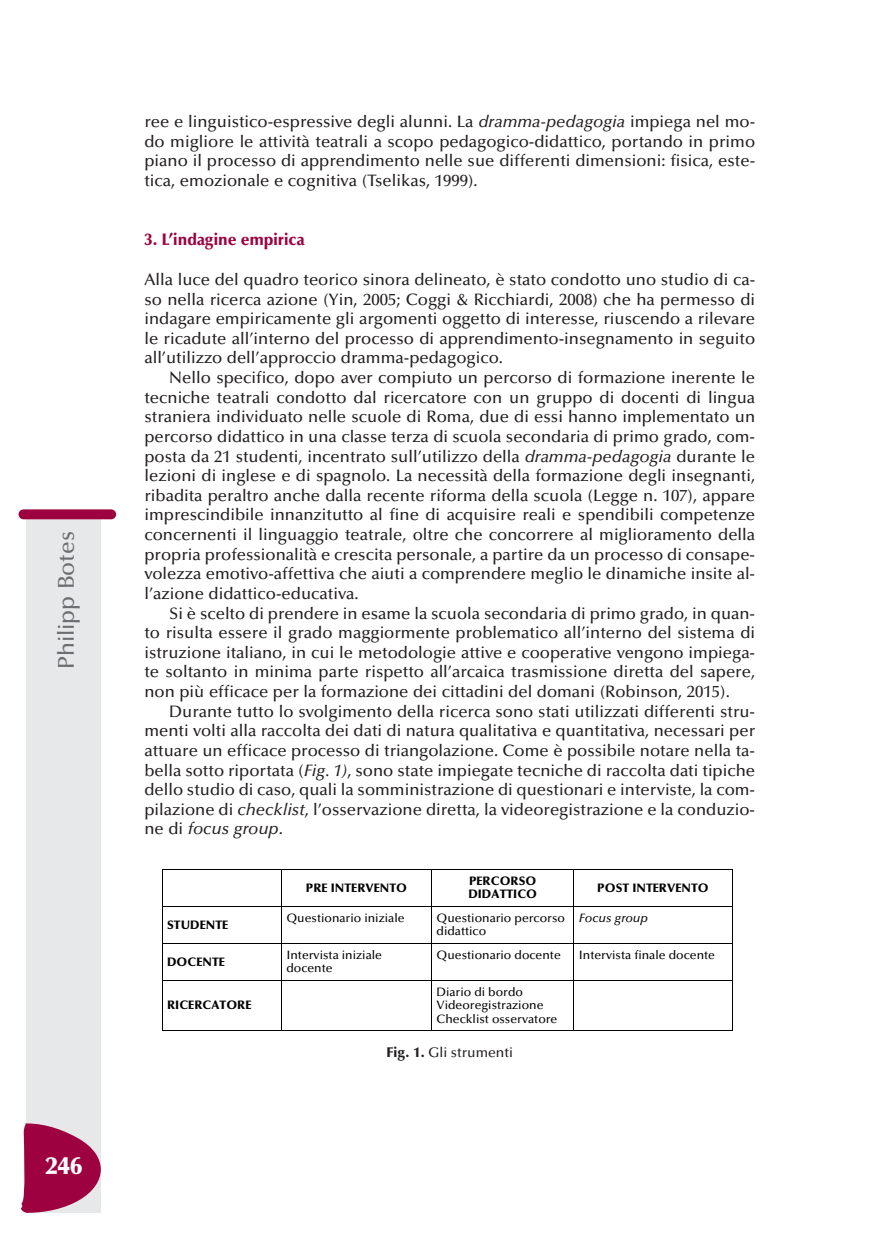
<style>
.page{position:relative;width:869px;height:1241px;background:#fff}
.page>*{position:absolute;margin:0;border:0;box-sizing:border-box;transform-origin:0 0}
.t1{font:900 24.5px "Optima";color:#fff}
.t2{font:500 22.75px "Optima";color:#6c6d70}
.t3{font:500 16.62px/19.6px "Optima";color:#231f20;text-align:justify}
.t4{font:900 16.62px "Optima";color:#9d0140;scale:.95 1}
.t5{font:500 14px "Optima";color:#231f20}
.t6{font:500 12.25px/13.3px "Optima";color:#000}
.t7{font:900 12.25px/13.3px "Optima";letter-spacing:.005em;color:#000}
.t8{font:italic 500 12.25px "Optima";color:#000}
.s1{font-style:italic}
.s2{font-weight:900}
</style>
<div class="page">
<hr style="left:162px;top:869px;width:119px;height:1px;background:#000">
<hr style="left:281px;top:869px;width:150px;height:1px;background:#000">
<hr style="left:432px;top:869px;width:141px;height:1px;background:#000">
<hr style="left:574px;top:869px;width:157px;height:1px;background:#000">
<hr style="left:162px;top:874px;width:1px;height:32px;background:#000">
<hr style="left:281px;top:874px;width:1px;height:32px;background:#000">
<hr style="left:431px;top:874px;width:1px;height:32px;background:#000">
<hr style="left:573px;top:874px;width:1px;height:32px;background:#000">
<hr style="left:731px;top:874px;width:1px;height:32px;background:#000">
<hr style="left:162px;top:906px;width:119px;height:1px;background:#000">
<hr style="left:281px;top:906px;width:150px;height:1px;background:#000">
<hr style="left:432px;top:906px;width:141px;height:1px;background:#000">
<hr style="left:574px;top:906px;width:157px;height:1px;background:#000">
<hr style="left:162px;top:911px;width:1px;height:32px;background:#000">
<hr style="left:281px;top:911px;width:1px;height:32px;background:#000">
<hr style="left:431px;top:911px;width:1px;height:32px;background:#000">
<hr style="left:573px;top:911px;width:1px;height:32px;background:#000">
<hr style="left:731px;top:911px;width:1px;height:32px;background:#000">
<hr style="left:162px;top:943px;width:119px;height:1px;background:#000">
<hr style="left:281px;top:943px;width:150px;height:1px;background:#000">
<hr style="left:432px;top:943px;width:141px;height:1px;background:#000">
<hr style="left:574px;top:943px;width:157px;height:1px;background:#000">
<hr style="left:162px;top:948px;width:1px;height:32px;background:#000">
<hr style="left:281px;top:948px;width:1px;height:32px;background:#000">
<hr style="left:431px;top:948px;width:1px;height:32px;background:#000">
<hr style="left:573px;top:948px;width:1px;height:32px;background:#000">
<hr style="left:731px;top:948px;width:1px;height:32px;background:#000">
<hr style="left:162px;top:980px;width:119px;height:1px;background:#000">
<hr style="left:281px;top:980px;width:150px;height:1px;background:#000">
<hr style="left:432px;top:980px;width:141px;height:1px;background:#000">
<hr style="left:574px;top:980px;width:157px;height:1px;background:#000">
<hr style="left:162px;top:985px;width:1px;height:45px;background:#000">
<hr style="left:162px;top:1030px;width:119px;height:1px;background:#000">
<hr style="left:281px;top:985px;width:1px;height:45px;background:#000">
<hr style="left:281px;top:1030px;width:150px;height:1px;background:#000">
<hr style="left:431px;top:985px;width:1px;height:45px;background:#000">
<hr style="left:432px;top:1030px;width:141px;height:1px;background:#000">
<hr style="left:573px;top:985px;width:1px;height:45px;background:#000">
<hr style="left:574px;top:1030px;width:157px;height:1px;background:#000">
<hr style="left:731px;top:985px;width:1px;height:45px;background:#000">
<div style="left:27px;top:517px;width:74px;height:695px;background:#e7e8e9"></div>
<div style="left:19px;top:509px;width:97px;height:10px;background:#9d0140;border-radius:5px"></div>
<svg style="left:21px;top:1122px;width:80px;height:90px"></svg>
<h2 class="t2" style="left:57px;top:669px;width:139px;rotate:-90deg">Philipp Botes</h2>
<h1 class="t1" style="left:45px;top:1155px;width:38px">246</h1>
<p class="t3" style="left:144px;top:113px;width:612px">ree e linguistico-espressive degli alunni. La <span class="s1">dramma-pedagogia</span> impiega nel mo&shy;do migliore le attività teatrali a scopo pedagogico-didattico, portando in primo piano il processo di apprendimento nelle sue differenti dimensioni: fisica, este&shy;tica, emozionale e cognitiva (Tselikas, 1999).</p>
<p class="t4" style="left:144px;top:233px;width:170px">3. L’indagine empirica</p>
<p class="t3" style="left:144px;top:271px;width:612px">Alla luce del quadro teorico sinora delineato, è stato condotto uno studio di ca&shy;so nella ricerca azione (Yin, 2005; Coggi &amp; Ricchiardi, 2008) che ha permesso di indagare empiricamente gli argomenti oggetto di interesse, riuscendo a rilevare le ricadute all’interno del processo di apprendimento-insegnamento in seguito all’utilizzo dell’approccio dramma-pedagogico.</p>
<p class="t3" style="left:144px;top:369px;width:612px;text-indent:25px">Nello specifico, dopo aver compiuto un percorso di formazione inerente le tecniche teatrali condotto dal ricercatore con un gruppo di docenti di lingua straniera individuato nelle scuole di Roma, due di essi hanno implementato un percorso didattico in una classe terza di scuola secondaria di primo grado, com&shy;posta da 21 studenti, incentrato sull’utilizzo della <span class="s1">dramma-pedagogia</span> durante le lezioni di inglese e di spagnolo. La necessità della formazione degli insegnanti, ribadita peraltro anche dalla recente riforma della scuola (Legge n. 107), appare imprescindibile innanzitutto al fine di acquisire reali e spendibili competenze concernenti il linguaggio teatrale, oltre che concorrere al miglioramento della propria professionalità e crescita personale, a partire da un processo di consape&shy;volezza emotivo-affettiva che aiuti a comprendere meglio le dinamiche insite al&shy;l’azione didattico-educativa.</p>
<p class="t3" style="left:144px;top:604px;width:612px;text-indent:25px">Si è scelto di prendere in esame la scuola secondaria di primo grado, in quan&shy;to risulta essere il grado maggiormente problematico all’interno del sistema di istruzione italiano, in cui le metodologie attive e cooperative vengono impiega&shy;te soltanto in minima parte rispetto all’arcaica trasmissione diretta del sapere, non più efficace per la formazione dei cittadini del domani (Robinson, 2015).</p>
<p class="t3" style="left:144px;top:702px;width:612px;text-indent:25px">Durante tutto lo svolgimento della ricerca sono stati utilizzati differenti stru&shy;menti volti alla raccolta dei dati di natura qualitativa e quantitativa, necessari per attuare un efficace processo di triangolazione. Come è possibile notare nella ta&shy;bella sotto riportata (<span class="s1">Fig. 1)</span>, sono state impiegate tecniche di raccolta dati tipiche dello studio di caso, quali la somministrazione di questionari e interviste, la com&shy;pilazione di <span class="s1">checklist</span>, l’osservazione diretta, la videoregistrazione e la conduzio&shy;ne di <span class="s1">focus group</span>.</p>
<p class="t7" style="left:306px;top:882px;width:103px">PRE INTERVENTO</p>
<p class="t7" style="left:468px;top:875px;width:70px">PERCORSO<br>DIDATTICO</p>
<p class="t7" style="left:597px;top:882px;width:113px">POST INTERVENTO</p>
<p class="t7" style="left:167px;top:919px;width:63px">STUDENTE</p>
<p class="t6" style="left:286px;top:912px;width:120px">Questionario iniziale</p>
<p class="t6" style="left:436px;top:912px;width:130px">Questionario percorso didattico</p>
<p class="t8" style="left:578px;top:913px;width:71px">Focus group</p>
<p class="t7" style="left:167px;top:956px;width:59px">DOCENTE</p>
<p class="t6" style="left:286px;top:949px;width:97px">Intervista iniziale docente</p>
<p class="t6" style="left:436px;top:949px;width:126px">Questionario docente</p>
<p class="t6" style="left:578px;top:949px;width:138px">Intervista finale docente</p>
<p class="t7" style="left:167px;top:999px;width:86px">RICERCATORE</p>
<p class="t6" style="left:436px;top:986px;width:122px">Diario di bordo<br>Videoregistrazione<br>Checklist osservatore</p>
<p class="t5" style="left:386px;top:1046px;width:128px"><span class="s2">Fig. 1.</span> Gli strumenti</p>
</div>
